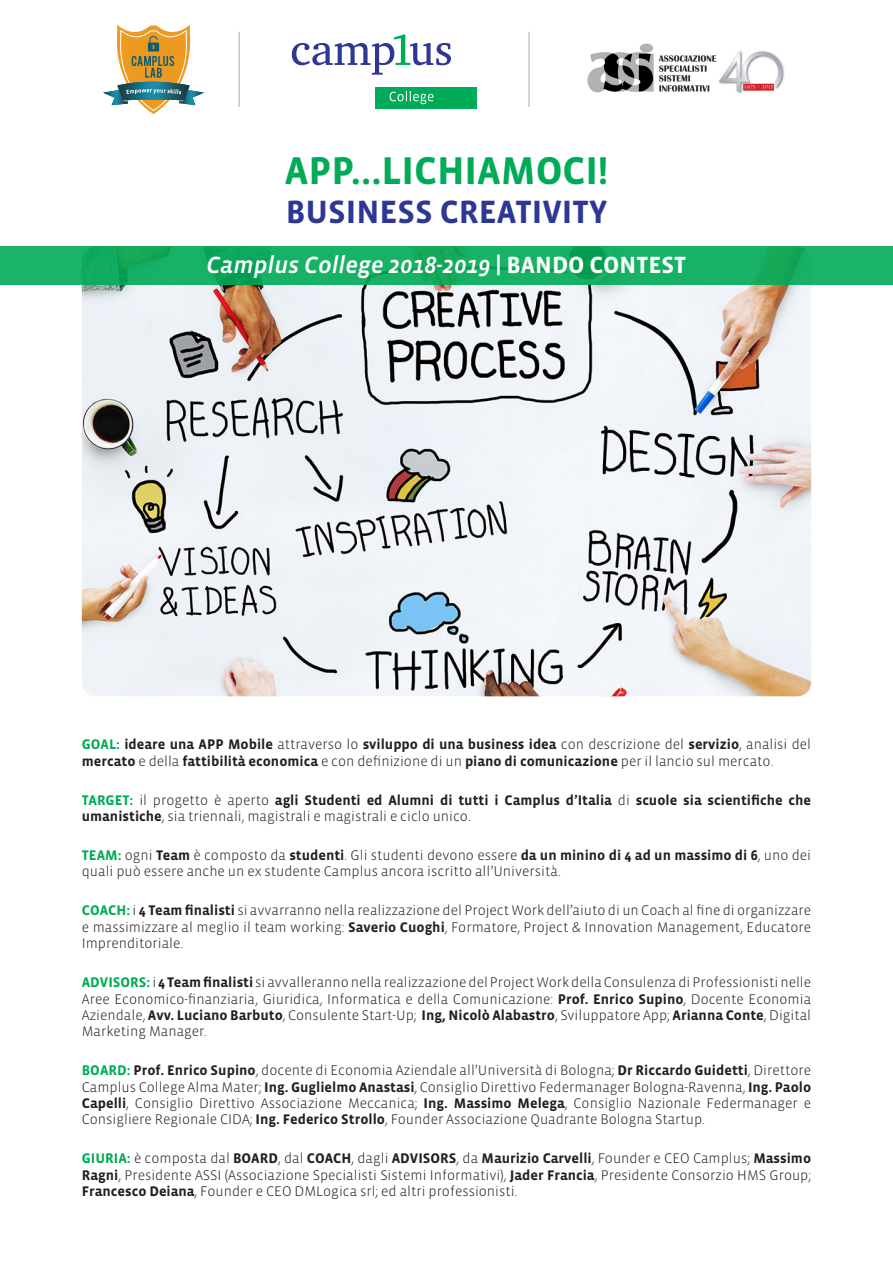
<style>
.page{position:relative;width:893px;height:1263px;background:#fff}
.page>*{position:absolute;margin:0;border:0;box-sizing:border-box;transform-origin:0 0}
.t1{font:700 39.6px "Vista Sans OT";color:#00ab57}
.t2{font:700 33px "Vista Sans OT";color:#2f3795}
.t3{font:italic 500 24px "Vista Sans OT";color:#fff}
.t4{font:300 14.25px/16.4px "Vista Sans OT";color:#231f20;text-align:justify}
.t5{font:700 14.25px/16.4px "Vista Sans OT";color:#231f20}
.s1{font-weight:700;font-style:normal}
.s2{color:#00ab57}
.s3{font-weight:300}
.s4{font-weight:700;color:#00ab57}
.s5{font-weight:700}
</style>
<div class="page">
<img style="left:82px;top:285px;width:729px;height:411px">
<svg style="left:0;top:246px;width:893px;height:39px;fill:#18b267"></svg>
<svg style="left:292px;top:35px;width:159px;height:40px"></svg>
<div style="left:375px;top:87px;width:102px;height:21px;background:#00ab57"></div>
<svg style="left:390px;top:91px;width:43px;height:13px"></svg>
<svg style="left:103px;top:26px;width:101px;height:88px"></svg>
<img style="left:587px;top:43px;width:198px;height:50px">
<hr style="left:239px;top:32px;width:1px;height:75px;background:#a8a9ad">
<hr style="left:529px;top:32px;width:1px;height:75px;background:#a8a9ad">
<p class="t1" style="left:285px;top:150px;width:325px">APP…LICHIAMOCI!</p>
<p class="t2" style="left:286px;top:195px;width:323px">BUSINESS CREATIVITY</p>
<p class="t3" style="left:207px;top:252px;width:481px">Camplus College 2018-2019 <span class="s1">| BANDO CONTEST</span></p>
<p class="t5" style="left:82px;top:736px;width:731px"><span class="s2">GOAL:</span> ideare una APP Mobile <span class="s3">attraverso lo</span> sviluppo di una business idea <span class="s3">con descrizione del</span> servizio<span class="s3">, analisi del </span>mercato <span class="s3">e della</span> fattibilità economica <span class="s3">e con definizione di un</span> piano di comunicazione <span class="s3">per il lancio sul mercato.</span></p>
<p class="t5" style="left:82px;top:792px;width:731px"><span class="s2">TARGET:</span> <span class="s3">il progetto è aperto</span> agli Studenti ed Alumni di tutti i Camplus d’Italia <span class="s3">di</span> scuole sia scientifiche che umanistiche<span class="s3">, sia triennali, magistrali e magistrali e ciclo unico.</span></p>
<p class="t4" style="left:82px;top:847px;width:731px"><span class="s4">TEAM:</span> ogni <span class="s5">Team</span> è composto da <span class="s5">studenti</span>. Gli studenti devono essere <span class="s5">da un minino di 4 ad un massimo di 6</span>, uno dei quali può essere anche un ex studente Camplus ancora iscritto all’Università.</p>
<p class="t4" style="left:82px;top:903px;width:731px"><span class="s4">COACH:</span> i <span class="s5">4 Team finalisti</span> si avvarranno nella realizzazione del Project Work dell’aiuto di un Coach al fine di organizzare e massimizzare al meglio il team working: <span class="s5">Saverio Cuoghi</span>, Formatore, Project &amp; Innovation Management, Educatore Imprenditoriale.</p>
<p class="t4" style="left:82px;top:974px;width:731px"><span class="s4">ADVISORS:</span> i <span class="s5">4 Team finalisti</span> si avvalleranno nella realizzazione del Project Work della Consulenza di Professionisti nelle Aree Economico-finanziaria, Giuridica, Informatica e della Comunicazione: <span class="s5">Prof. Enrico Supino</span>, Docente Economia Aziendale, <span class="s5">Avv. Luciano Barbuto</span>, Consulente Start-Up; <span class="s5">Ing, Nicolò Alabastro</span>, Sviluppatore App; <span class="s5">Arianna Conte</span>, Digital Marketing Manager.</p>
<p class="t4" style="left:82px;top:1062px;width:731px"><span class="s4">BOARD:</span> <span class="s5">Prof. Enrico Supino</span>, docente di Economia Aziendale all’Università di Bologna; <span class="s5">Dr Riccardo Guidetti</span>, Direttore Camplus College Alma Mater; <span class="s5">Ing. Guglielmo Anastasi</span>, Consiglio Direttivo Federmanager Bologna-Ravenna, <span class="s5">Ing. Paolo Capelli</span>, Consiglio Direttivo Associazione Meccanica; <span class="s5">Ing. Massimo Melega</span>, Consiglio Nazionale Federmanager e Consigliere Regionale CIDA; <span class="s5">Ing. Federico Strollo</span>, Founder Associazione Quadrante Bologna Startup.</p>
<p class="t4" style="left:82px;top:1151px;width:731px"><span class="s4">GIURIA:</span> è composta dal <span class="s5">BOARD</span>, dal <span class="s5">COACH</span>, dagli <span class="s5">ADVISORS</span>, da <span class="s5">Maurizio Carvelli</span>, Founder e CEO Camplus; <span class="s5">Massimo Ragni</span>, Presidente ASSI (Associazione Specialisti Sistemi Informativi), <span class="s5">Jader Francia</span>, Presidente Consorzio HMS Group; <span class="s5">Francesco Deiana</span>, Founder e CEO DMLogica srl; ed altri professionisti.</p>
</div>
